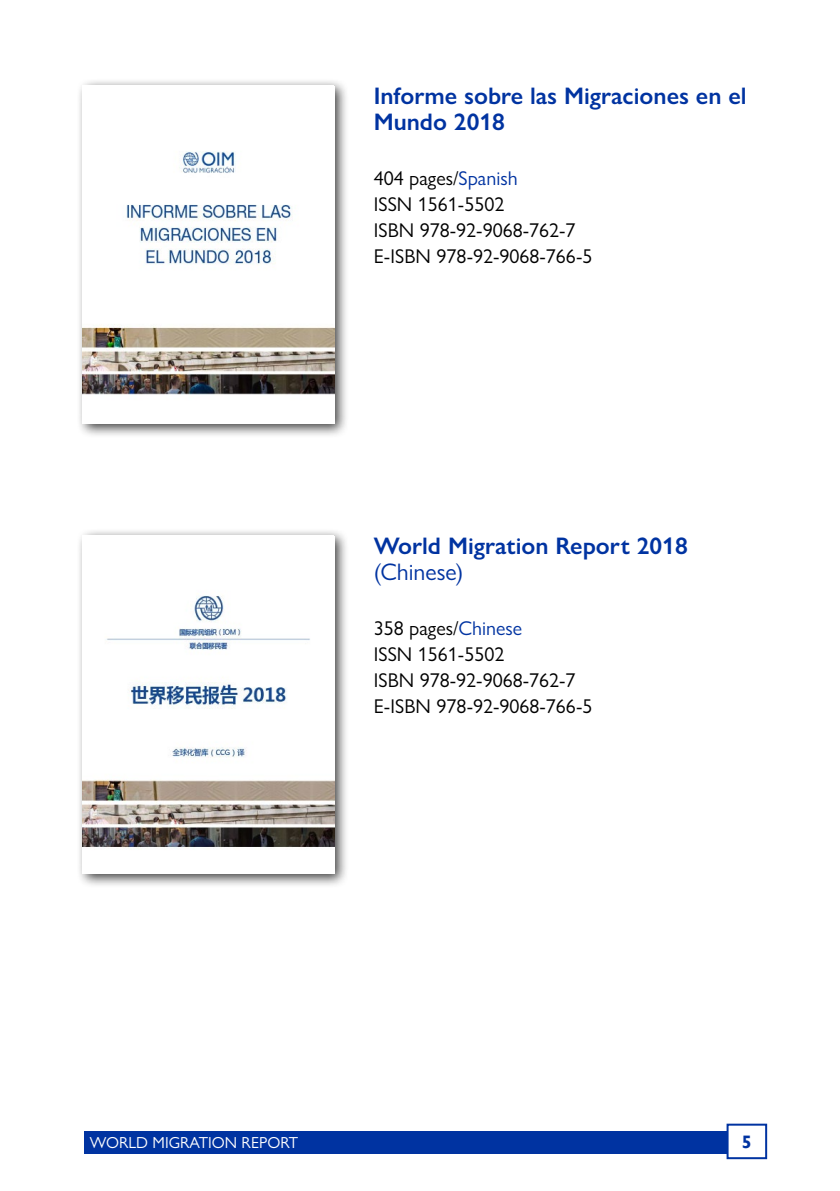
<style>
.page{position:relative;width:840px;height:1191px;background:#fff}
.page>*{position:absolute;margin:0;border:0;box-sizing:border-box;transform-origin:0 0}
.t1{font:600 24px/26px "Gill Sans Nova";color:#0033a1}
.t2{font:24px "Gill Sans Nova";color:#0033a1}
.t3{font:20px/26px "Gill Sans Nova";color:#000}
.t4{font:700 18px "Gill Sans";color:#0033a1}
.t5{font:16px "Gill Sans Nova";color:#fff}
.s1{color:#0033a1}
</style>
<div class="page">
<div style="left:84px;top:1131px;width:671px;height:22px;background:#0033a1"></div>
<div style="left:727px;top:1124px;width:38px;height:34px;background:#fff"></div>
<div style="left:726px;top:1123px;width:40px;height:36px;border:2px solid #0033a1"></div>
<div style="left:75px;top:78px;width:273px;height:360px;background:#000;opacity:.75"></div>
<img style="left:83px;top:86px;width:251px;height:337px">
<div style="left:75px;top:528px;width:273px;height:360px;background:#000;opacity:.75"></div>
<img style="left:83px;top:536px;width:251px;height:337px">
<p class="t1" style="left:373px;top:83px;width:374px">Informe sobre las Migraciones en el<br>Mundo 2018</p>
<p class="t3" style="left:373px;top:165px;width:220px">404 pages/<span class="s1">Spanish<br></span>ISSN 1561-5502<br>ISBN 978-92-9068-762-7<br>E-ISBN 978-92-9068-766-5</p>
<p class="t1" style="left:373px;top:532px;width:315px">World Migration Report 2018</p>
<p class="t2" style="left:373px;top:557px;width:91px">(Chinese)</p>
<p class="t3" style="left:373px;top:615px;width:220px">358 pages/<span class="s1">Chinese<br></span>ISSN 1561-5502<br>ISBN 978-92-9068-762-7<br>E-ISBN 978-92-9068-766-5</p>
<p class="t5" style="left:90px;top:1133px;width:210px">WORLD MIGRATION REPORT</p>
<p class="t4" style="left:741px;top:1130px;width:11px">5</p>
</div>
